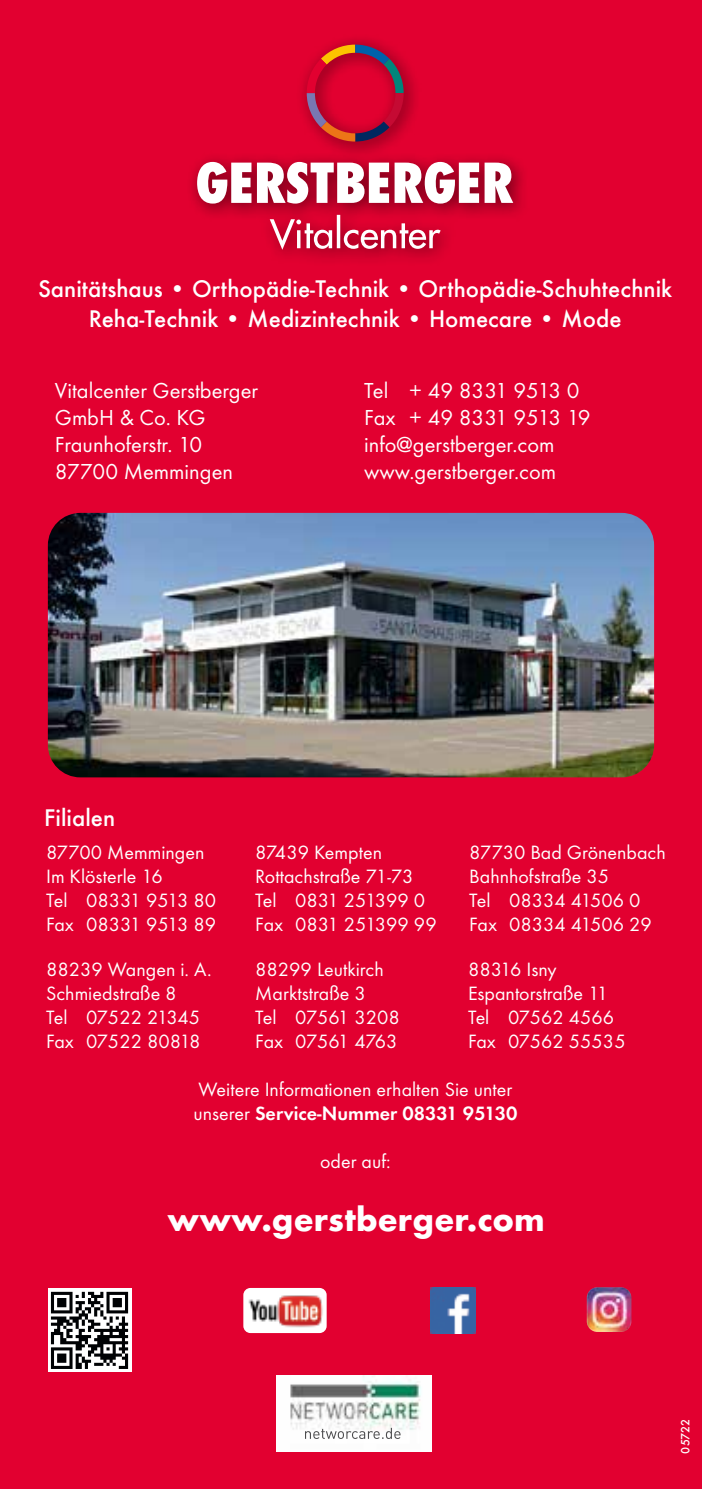
<style>
.page{position:relative;width:702px;height:1489px;background:#fff}
.page>*{position:absolute;margin:0;border:0;box-sizing:border-box;transform-origin:0 0}
.t1{font:700 35px "Futura T";color:#fff}
.t2{font:500 25px/30px "Futura T";color:#fff;text-align:center}
.t3{font:22.5px/27px "Futura T";color:#fff}
.t4{font:20px/24px "Futura T";color:#fff}
.t5{font:500 12.5px "Futura T";color:#fff}
.s1{font-weight:600}
</style>
<div class="page">
<div style="left:0;top:0;width:702px;height:1488px;background:#e20030"></div>
<img style="left:277px;top:1375px;width:154px;height:76px">
<svg style="left:305px;top:1427px;width:95px;height:11px"></svg>
<svg style="left:48px;top:1288px;width:83px;height:83px"></svg>
<svg style="left:51px;top:1291px;width:77px;height:77px;background:#78797a"></svg>
<img style="left:243px;top:1287px;width:83px;height:45px">
<img style="left:431px;top:1287px;width:45px;height:45px">
<img style="left:48px;top:513px;width:606px;height:264px">
<div style="left:186px;top:33px;width:344px;height:234px;background:#000;opacity:.5"></div>
<svg style="left:197px;top:162px;width:316px;height:41px;background:#e1a9b5"></svg>
<svg style="left:270px;top:215px;width:170px;height:35px"></svg>
<svg style="left:307px;top:45px;width:96px;height:96px"></svg>
<img style="left:586px;top:1287px;width:45px;height:44px">
<p class="t2" style="left:38px;top:273px;width:635px">Sanitätshaus • Orthopädie-Technik • Orthopädie-Schuhtechnik<br>Reha-Technik • Medizintechnik • Homecare • Mode</p>
<p class="t3" style="left:55px;top:377px;width:205px">Vitalcenter Gerstberger<br>GmbH &amp; Co. KG<br>Fraunhoferstr. 10<br>87700 Memmingen</p>
<p class="t3" style="left:364px;top:377px;width:228px">Tel + 49 8331 9513 0<br>Fax + 49 8331 9513 19 info@gerstberger.com www.gerstberger.com</p>
<p class="t2" style="left:44px;top:802px;width:72px">Filialen</p>
<p class="t4" style="left:46px;top:839px;width:171px">87700 Memmingen<br>Im Klösterle 16<br>Tel 08331 9513 80<br>Fax 08331 9513 89</p>
<p class="t4" style="left:46px;top:956px;width:167px">88239 Wangen i. A.<br>Schmiedstraße 8<br>Tel 07522 21345<br>Fax 07522 80818</p>
<p class="t4" style="left:469px;top:839px;width:198px">87730 Bad Grönenbach<br>Bahnhofstraße 35<br>Tel 08334 41506 0<br>Fax 08334 41506 29</p>
<p class="t4" style="left:255px;top:839px;width:183px">87439 Kempten<br>Rottachstraße 71-73<br>Tel 0831 251399 0<br>Fax 0831 251399 99</p>
<p class="t4" style="left:255px;top:956px;width:146px">88299 Leutkirch<br>Marktstraße 3<br>Tel 07561 3208<br>Fax 07561 4763</p>
<p class="t4" style="left:468px;top:956px;width:159px">88316 Isny<br>Espantorstraße 11<br>Tel 07562 4566<br>Fax 07562 55535</p>
<p class="t4" style="left:193px;top:1077px;width:325px">Weitere Informationen erhalten Sie unter unserer <span class="s1">Service-Nummer 08331 95130</span></p>
<p class="t4" style="left:320px;top:1149px;width:72px">oder auf:</p>
<h1 class="t1" style="left:168px;top:1198px;width:379px">www.gerstberger.com</h1>
<p class="t5" style="left:678px;top:1453px;width:37px;rotate:-90deg">05722</p>
</div>
